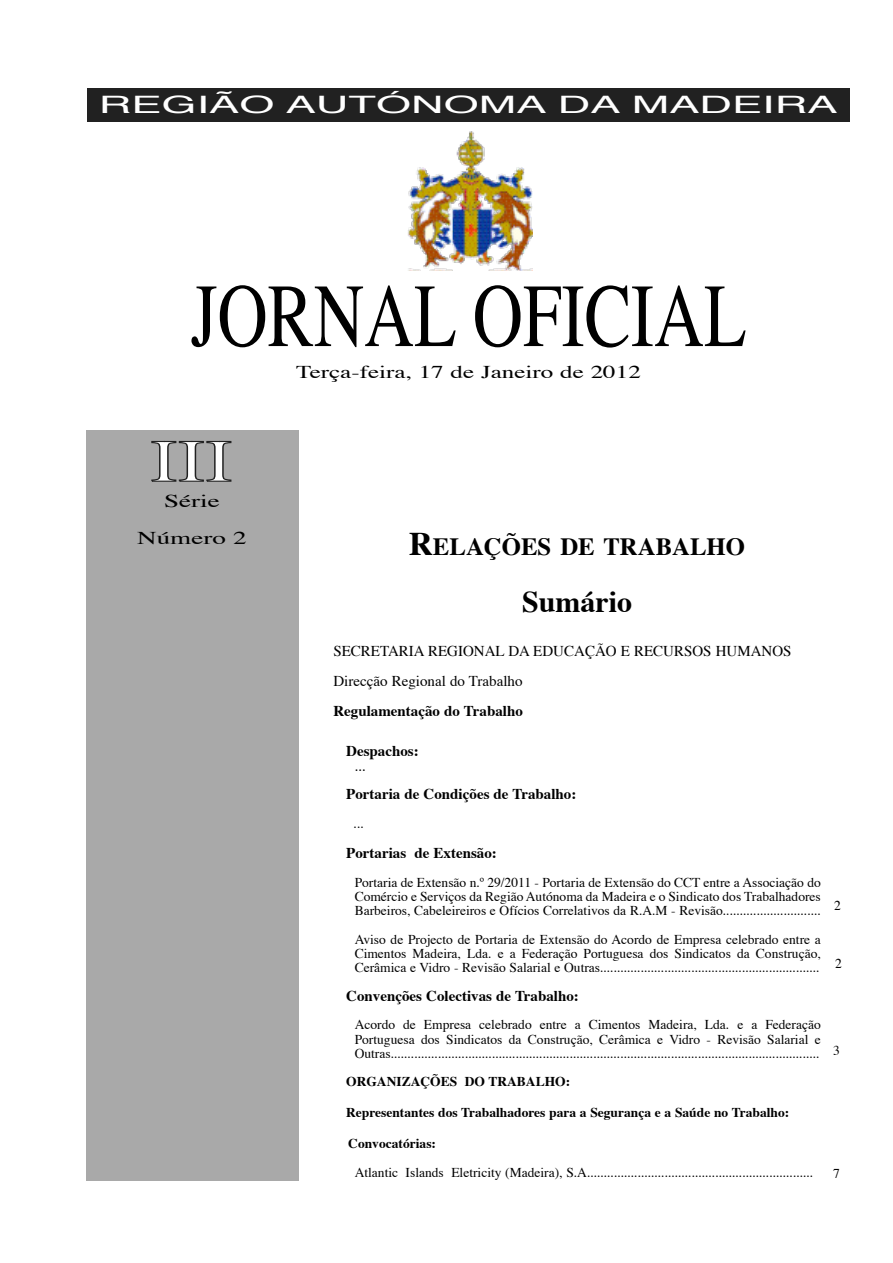
<style>
.page{position:relative;width:893px;height:1263px;background:#fff}
.page>*{position:absolute;margin:0;border:0;box-sizing:border-box;transform-origin:0 0}
.t1{font:90px "Times";color:#000;scale:.77 1}
.t2{font:700 30px "Times";color:#000}
.t3{font:700 24.75px "Times";color:#000}
.t4{font:24px "Helvetica";color:#fff;scale:1.88 1}
.t5{font:18px "Times";color:#000;scale:1.39 1}
.t6{font:18px/37.2px "Times";color:#000;text-align:center;scale:1.5 1}
.t7{font:700 15px "Times";color:#000}
.t8{font:15px/30px "Times";color:#000}
.t9{font:13.5px/14.2px "Times";color:#000;text-align:justify}
.t10{font:700 13.5px "Times";color:#000}
.s1{font-size:33px}
</style>
<div class="page">
<img style="left:408px;top:131px;width:124px;height:140px">
<div style="left:87px;top:88px;width:762px;height:33px;background:#212121"></div>
<div style="left:86px;top:430px;width:212px;height:751px;background:#a9a9a9"></div>
<svg style="left:151px;top:440px;width:81px;height:42px"></svg>
<h3 class="t4" style="left:99px;top:95px;width:394px">REGIÃO AUTÓNOMA DA MADEIRA</h3>
<h1 class="t1" style="left:191px;top:279px;width:723px">JORNAL OFICIAL</h1>
<h3 class="t6" style="left:137px;top:484px;width:74px">Série<br>Número 2</h3>
<h3 class="t5" style="left:296px;top:364px;width:249px">Terça-feira, 17 de Janeiro de 2012</h3>
<h3 class="t3" style="left:409px;top:537px;width:337px"><span class="s1">R</span>ELAÇÕES DE TRABALHO</h3>
<h2 class="t2" style="left:522px;top:590px;width:112px">Sumário</h2>
<p class="t8" style="left:333px;top:637px;width:459px">SECRETARIA REGIONAL DA EDUCAÇÃO E RECURSOS HUMANOS<br>Direcção Regional do Trabalho</p>
<p class="t7" style="left:333px;top:705px;width:191px">Regulamentação do Trabalho</p>
<p class="t7" style="left:346px;top:745px;width:74px">Despachos:</p>
<p class="t8" style="left:355px;top:752px;width:13px">...</p>
<p class="t7" style="left:346px;top:788px;width:232px">Portaria de Condições de Trabalho:</p>
<p class="t9" style="left:353px;top:818px;width:12px">...</p>
<p class="t7" style="left:346px;top:847px;width:152px">Portarias de Extensão:</p>
<p class="t9" style="left:355px;top:876px;width:467px">Portaria de Extensão n.º 29/2011 - Portaria de Extensão do CCT entre a Associação do Comércio e Serviços da Região Autónoma da Madeira e o Sindicato dos Trabalhadores Barbeiros, Cabeleireiros e Ofícios Correlativos da R.A.M - Revisão.............................</p>
<p class="t9" style="left:355px;top:933px;width:467px">Aviso de Projecto de Portaria de Extensão do Acordo de Empresa celebrado entre a Cimentos Madeira, Lda. e a Federação Portuguesa dos Sindicatos da Construção, Cerâmica e Vidro - Revisão Salarial e Outras.................................................................</p>
<p class="t7" style="left:346px;top:990px;width:234px">Convenções Colectivas de Trabalho:</p>
<p class="t9" style="left:355px;top:1019px;width:467px">Acordo de Empresa celebrado entre a Cimentos Madeira, Lda. e a Federação Portuguesa dos Sindicatos da Construção, Cerâmica e Vidro - Revisão Salarial e Outras...............................................................................................................................</p>
<p class="t10" style="left:346px;top:1076px;width:225px">ORGANIZAÇÕES DO TRABALHO:</p>
<p class="t10" style="left:346px;top:1107px;width:444px">Representantes dos Trabalhadores para a Segurança e a Saúde no Trabalho:</p>
<p class="t10" style="left:348px;top:1138px;width:89px">Convocatórias:</p>
<p class="t9" style="left:355px;top:1166px;width:460px">Atlantic Islands Eletricity (Madeira), S.A...................................................................</p>
<p class="t9" style="left:834px;top:899px;width:8px">2</p>
<p class="t9" style="left:835px;top:957px;width:8px">2</p>
<p class="t9" style="left:833px;top:1044px;width:8px">3</p>
<p class="t9" style="left:833px;top:1167px;width:8px">7</p>
</div>
